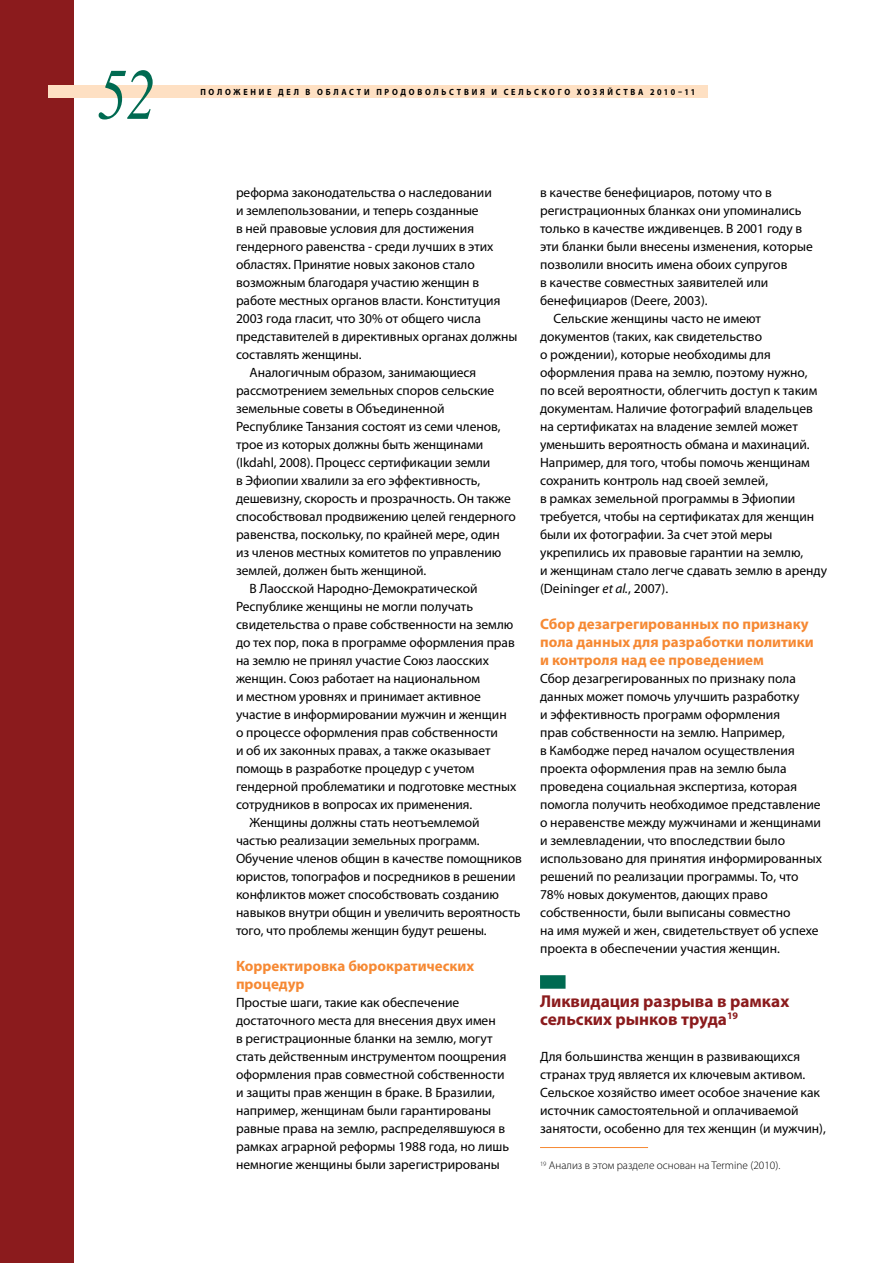
<style>
.page{position:relative;width:893px;height:1263px;background:#fff}
.page>*{position:absolute;margin:0;border:0;box-sizing:border-box;transform-origin:0 0}
.t1{font:italic 72px "Times";color:#006a51;scale:.8 1}
.t2{font:700 17.25px/18px "Myriad Pro";color:#8b1b1d}
.t3{font:700 15px/18px "Myriad Pro";color:#f68933}
.t4{font:13.5px/18px "Myriad Pro";letter-spacing:-.005em;color:#000}
.t5{font:300 11.25px "Myriad Pro";color:#000}
.t6{font:700 9px "Myriad Pro";letter-spacing:.35em;color:#000;scale:.9 1}
.s1{font-style:italic}
</style>
<div class="page">
<div style="left:0;top:0;width:74px;height:1263px;background:#8b1b1d"></div>
<div style="left:49px;top:85px;width:659px;height:13px;background:#fee0c3"></div>
<div style="left:540px;top:975px;width:26px;height:14px;background:#006a51"></div>
<hr style="left:540px;top:1147px;width:108px;height:1px;background:#f68933">
<h1 class="t1" style="left:98px;top:32px;width:74px">52</h1>
<p class="t6" style="left:200px;top:86px;width:19px">П олож</p>
<p class="t6" style="left:243px;top:86px;width:86px">ение дел в области</p>
<p class="t6" style="left:376px;top:86px;width:3px">продовольстви</p>
<p class="t6" style="left:480px;top:86px;width:46px">я и сельского</p>
<p class="t6" style="left:577px;top:86px;width:48px">хо зяйства</p>
<p class="t6" style="left:650px;top:86px;width:52px">2010–11</p>
<p class="t4" style="left:236px;top:183px;width:257px">реформа законодательства о наследовании</p>
<p class="t4" style="left:236px;top:201px;width:244px">и землепользовании, и теперь созданные</p>
<p class="t4" style="left:236px;top:219px;width:240px">в ней правовые условия для достижения</p>
<p class="t4" style="left:236px;top:237px;width:259px">гендерного равенства - среди лучших в этих</p>
<p class="t4" style="left:236px;top:255px;width:240px">областях. Принятие новых законов стало</p>
<p class="t4" style="left:236px;top:273px;width:245px">возможным благодаря участию женщин в</p>
<p class="t4" style="left:236px;top:291px;width:266px">работе местных органов власти. Конституция</p>
<p class="t4" style="left:236px;top:309px;width:246px">2003 года гласит, что 30% от общего числа</p>
<p class="t4" style="left:236px;top:327px;width:283px">представителей в директивных органах должны</p>
<p class="t4" style="left:236px;top:345px;width:127px">составлять женщины.</p>
<p class="t4" style="left:249px;top:363px;width:228px">Аналогичным образом, занимающиеся</p>
<p class="t4" style="left:236px;top:381px;width:260px">рассмотрением земельных споров сельские</p>
<p class="t4" style="left:236px;top:399px;width:210px">земельные советы в Объединенной</p>
<p class="t4" style="left:236px;top:417px;width:266px">Республике Танзания состоят из семи членов,</p>
<p class="t4" style="left:236px;top:435px;width:249px">трое из которых должны быть женщинами</p>
<p class="t4" style="left:236px;top:453px;width:256px">(Ikdahl, 2008). Процесс сертификации земли</p>
<p class="t4" style="left:236px;top:471px;width:246px">в Эфиопии хвалили за его эффективность,</p>
<p class="t4" style="left:236px;top:489px;width:276px">дешевизну, скорость и прозрачность. Он также</p>
<p class="t4" style="left:236px;top:507px;width:281px">способствовал продвижению целей гендерного</p>
<p class="t4" style="left:236px;top:525px;width:265px">равенства, поскольку, по крайней мере, один</p>
<p class="t4" style="left:236px;top:543px;width:267px">из членов местных комитетов по управлению</p>
<p class="t4" style="left:236px;top:561px;width:192px">землей, должен быть женщиной.</p>
<p class="t4" style="left:249px;top:579px;width:230px">В Лаосской Народно-Демократической</p>
<p class="t4" style="left:236px;top:597px;width:239px">Республике женщины не могли получать</p>
<p class="t4" style="left:236px;top:615px;width:279px">свидетельства о праве собственности на землю</p>
<p class="t4" style="left:236px;top:633px;width:280px">до тех пор, пока в программе оформления прав</p>
<p class="t4" style="left:236px;top:651px;width:254px">на землю не принял участие Союз лаосских</p>
<p class="t4" style="left:236px;top:669px;width:245px">женщин. Союз работает на национальном</p>
<p class="t4" style="left:236px;top:687px;width:246px">и местном уровнях и принимает активное</p>
<p class="t4" style="left:236px;top:705px;width:272px">участие в информировании мужчин и женщин</p>
<p class="t4" style="left:236px;top:723px;width:263px">о процессе оформления прав собственности</p>
<p class="t4" style="left:236px;top:741px;width:256px">и об их законных правах, а также оказывает</p>
<p class="t4" style="left:236px;top:759px;width:240px">помощь в разработке процедур с учетом</p>
<p class="t4" style="left:236px;top:777px;width:282px">гендерной проблематики и подготовке местных</p>
<p class="t4" style="left:236px;top:795px;width:238px">сотрудников в вопросах их применения.</p>
<p class="t4" style="left:249px;top:813px;width:232px">Женщины должны стать неотъемлемой</p>
<p class="t4" style="left:236px;top:831px;width:245px">частью реализации земельных программ.</p>
<p class="t4" style="left:236px;top:849px;width:287px">Обучение членов общин в качестве помощников</p>
<p class="t4" style="left:236px;top:867px;width:281px">юристов, топографов и посредников в решении</p>
<p class="t4" style="left:236px;top:885px;width:265px">конфликтов может способствовать созданию</p>
<p class="t4" style="left:236px;top:903px;width:286px">навыков внутри общин и увеличить вероятность</p>
<p class="t4" style="left:236px;top:921px;width:252px">того, что проблемы женщин будут решены.</p>
<p class="t3" style="left:236px;top:956px;width:240px">Корректировка бюрократических процедур</p>
<p class="t4" style="left:236px;top:993px;width:275px">Простые шаги, такие как обеспечение достаточного места для внесения двух имен<br>в регистрационные бланки на землю, могут стать действенным инструментом поощрения оформления прав совместной собственности и защиты прав женщин в браке. В Бразилии, например, женщинам были гарантированы равные права на землю, распределявшуюся в рамках аграрной реформы 1988 года, но лишь немногие женщины были зарегистрированы</p>
<p class="t4" style="left:540px;top:183px;width:233px">в качестве бенефициаров, потому что в</p>
<p class="t4" style="left:540px;top:201px;width:263px">регистрационных бланках они упоминались</p>
<p class="t4" style="left:540px;top:219px;width:264px">только в качестве иждивенцев. В 2001 году в</p>
<p class="t4" style="left:540px;top:237px;width:274px">эти бланки были внесены изменения, которые</p>
<p class="t4" style="left:540px;top:255px;width:249px">позволили вносить имена обоих супругов</p>
<p class="t4" style="left:540px;top:273px;width:230px">в качестве совместных заявителей или</p>
<p class="t4" style="left:540px;top:291px;width:169px">бенефициаров (Deere, 2003).</p>
<p class="t4" style="left:554px;top:309px;width:209px">Сельские женщины часто не имеют</p>
<p class="t4" style="left:540px;top:327px;width:224px">документов (таких, как свидетельство</p>
<p class="t4" style="left:540px;top:345px;width:232px">о рождении), которые необходимы для</p>
<p class="t4" style="left:540px;top:363px;width:269px">оформления права на землю, поэтому нужно,</p>
<p class="t4" style="left:540px;top:381px;width:279px">по всей вероятности, облегчить доступ к таким</p>
<p class="t4" style="left:540px;top:399px;width:274px">документам. Наличие фотографий владельцев</p>
<p class="t4" style="left:540px;top:417px;width:259px">на сертификатах на владение землей может</p>
<p class="t4" style="left:540px;top:435px;width:271px">уменьшить вероятность обмана и махинаций.</p>
<p class="t4" style="left:540px;top:453px;width:271px">Например, для того, чтобы помочь женщинам</p>
<p class="t4" style="left:540px;top:471px;width:230px">сохранить контроль над своей землей,</p>
<p class="t4" style="left:540px;top:489px;width:257px">в рамках земельной программы в Эфиопии</p>
<p class="t4" style="left:540px;top:507px;width:276px">требуется, чтобы на сертификатах для женщин</p>
<p class="t4" style="left:540px;top:525px;width:234px">были их фотографии. За счет этой меры</p>
<p class="t4" style="left:540px;top:543px;width:265px">укрепились их правовые гарантии на землю,</p>
<p class="t4" style="left:540px;top:561px;width:288px">и женщинам стало легче сдавать землю в аренду</p>
<p class="t4" style="left:540px;top:579px;width:130px">(Deininger <span class="s1">et al.</span>, 2007).</p>
<p class="t3" style="left:540px;top:614px;width:275px">Сбор дезагрегированных по признаку пола данных для разработки политики и контроля над ее проведением</p>
<p class="t4" style="left:540px;top:669px;width:283px">Сбор дезагрегированных по признаку пола данных может помочь улучшить разработку<br>и эффективность программ оформления<br>прав собственности на землю. Например,<br>в Камбодже перед началом осуществления проекта оформления прав на землю была проведена социальная экспертиза, которая помогла получить необходимое представление о неравенстве между мужчинами и женщинами и землевладении, что впоследствии было использовано для принятия информированных решений по реализации программы. То, что 78% новых документов, дающих право собственности, были выписаны совместно<br>на имя мужей и жен, свидетельствует об успехе проекта в обеспечении участия женщин.</p>
<p class="t2" style="left:540px;top:991px;width:251px">Ликвидация разрыва в рамках сельских рынков труда<sup>19</sup></p>
<p class="t4" style="left:540px;top:1047px;width:287px">Для большинства женщин в развивающихся странах труд является их ключевым активом.<br>Сельское хозяйство имеет особое значение как источник самостоятельной и оплачиваемой занятости, особенно для тех женщин (и мужчин),</p>
<p class="t5" style="left:540px;top:1159px;width:242px"><sup>19</sup> Анализ в этом разделе основан на Termine (2010).</p>
</div>
